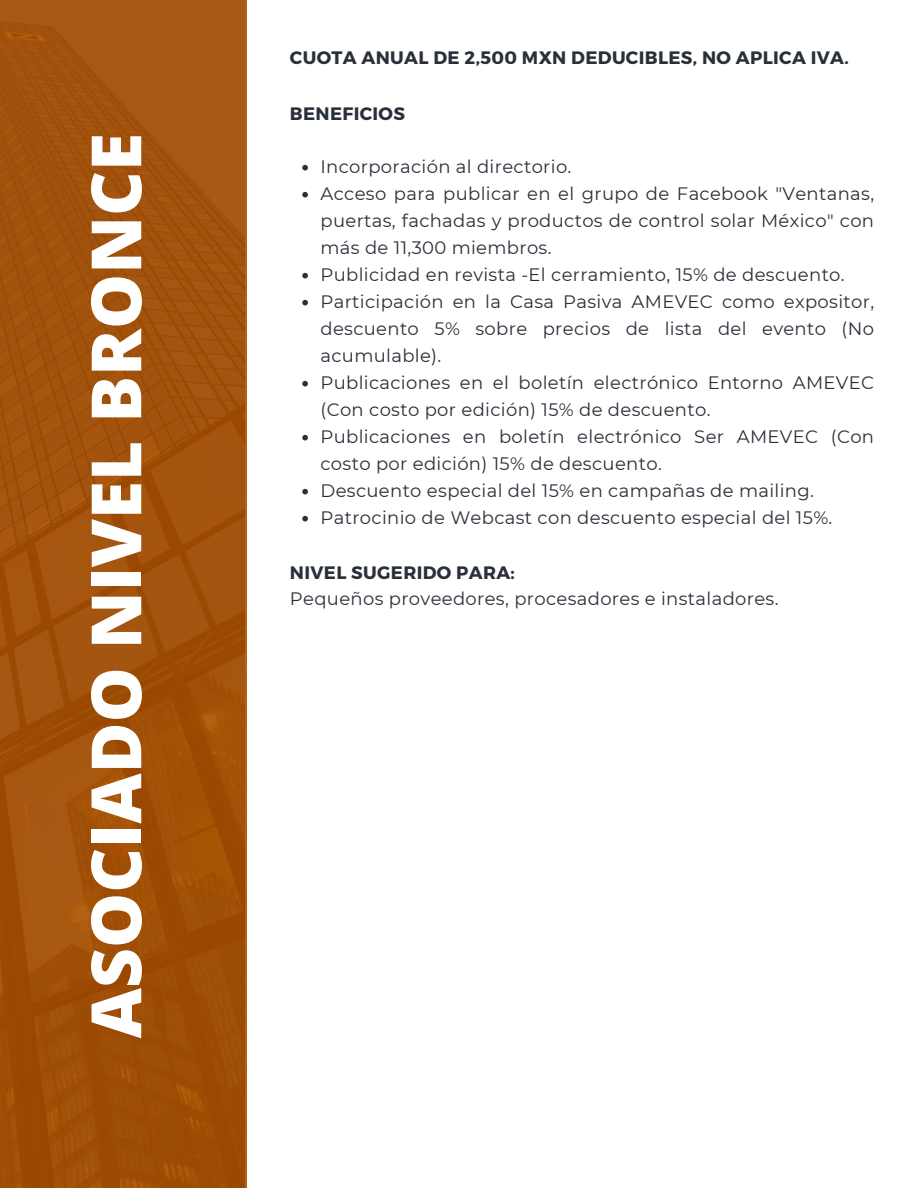
<style>
.page{position:relative;width:918px;height:1188px;background:#fff}
.page>*{position:absolute;margin:0;border:0;box-sizing:border-box;transform-origin:0 0}
.t1{font:800 69.3px "Open Sans";color:#fff}
.t2{font:18px/27px "Montserrat";letter-spacing:.02em;color:#293039}
.t3{font:700 18px "Montserrat";letter-spacing:.02em;color:#293039}
</style>
<div class="page">
<svg style="left:302px;top:165px;width:6px;height:5px"></svg>
<svg style="left:302px;top:192px;width:6px;height:5px"></svg>
<svg style="left:302px;top:273px;width:6px;height:5px"></svg>
<svg style="left:302px;top:300px;width:6px;height:5px"></svg>
<svg style="left:302px;top:381px;width:6px;height:5px"></svg>
<svg style="left:302px;top:435px;width:6px;height:5px"></svg>
<svg style="left:302px;top:489px;width:6px;height:5px"></svg>
<svg style="left:302px;top:516px;width:6px;height:5px"></svg>
<div style="left:0;top:0;width:247px;height:1188px;background:#a2520b"></div>
<h2 class="t1" style="left:67px;top:1038px;width:907px;rotate:-90deg">ASOCIADO NIVEL BRONCE</h2>
<p class="t3" style="left:290px;top:46px;width:560px">CUOTA ANUAL DE 2,500 MXN DEDUCIBLES, NO APLICA IVA.</p>
<p class="t3" style="left:290px;top:102px;width:117px">BENEFICIOS</p>
<p class="t2" style="left:321px;top:153px;width:555px">Incorporación al directorio.<br>Acceso para publicar en el grupo de Facebook "Ventanas, puertas, fachadas y productos de control solar México" con más de 11,300 miembros.<br>Publicidad en revista -El cerramiento, 15% de descuento.<br>Participación en la Casa Pasiva AMEVEC como expositor, descuento 5% sobre precios de lista del evento (No acumulable).<br>Publicaciones en el boletín electrónico Entorno AMEVEC (Con costo por edición) 15% de descuento.<br>Publicaciones en boletín electrónico Ser AMEVEC (Con costo por edición) 15% de descuento.<br>Descuento especial del 15% en campañas de mailing.<br>Patrocinio de Webcast con descuento especial del 15%.</p>
<p class="t3" style="left:290px;top:561px;width:226px">NIVEL SUGERIDO PARA:</p>
<p class="t2" style="left:290px;top:585px;width:490px">Pequeños proveedores, procesadores e instaladores.</p>
</div>
